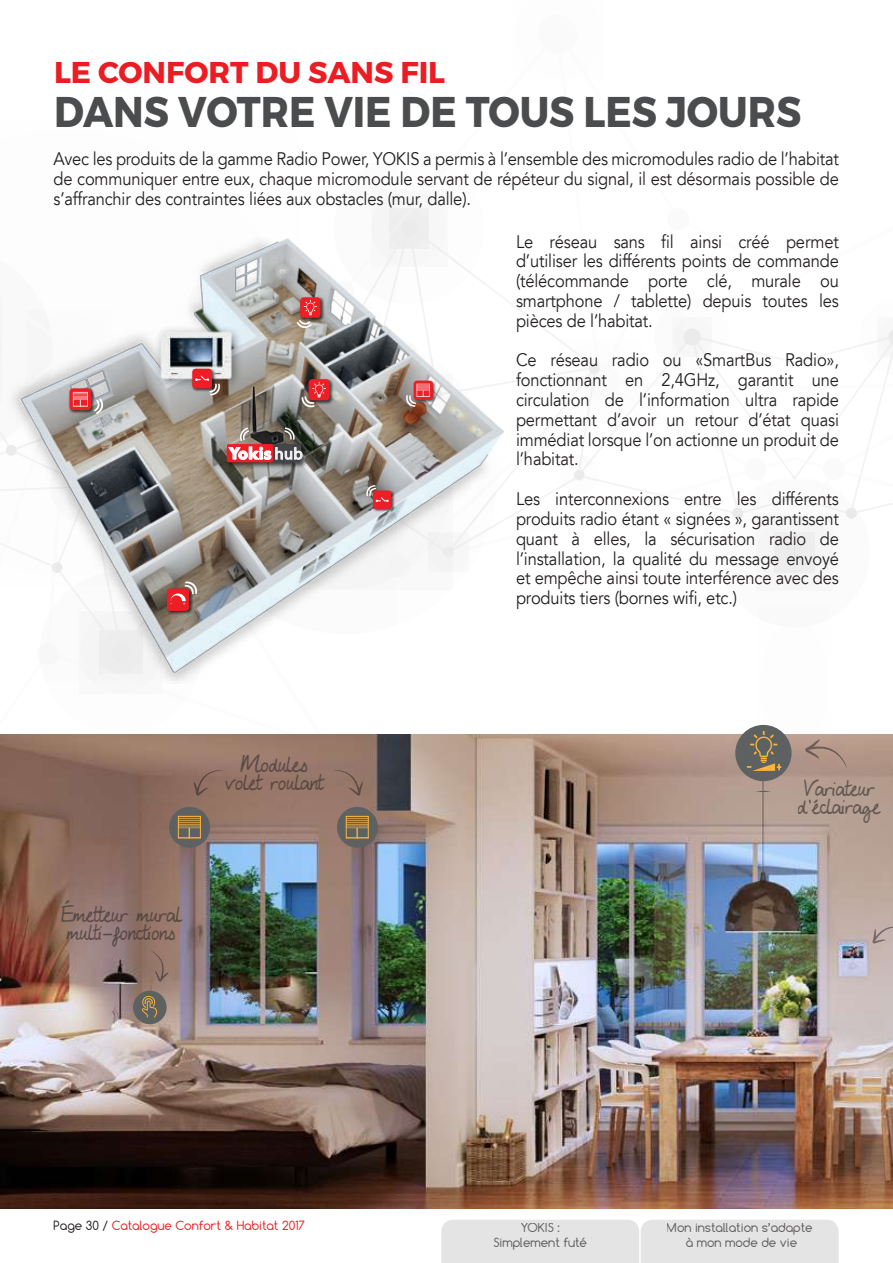
<style>
.page{position:relative;width:893px;height:1263px;background:#fff}
.page>*{position:absolute;margin:0;border:0;box-sizing:border-box;transform-origin:0 0}
.t1{font:700 42.9px "Montserrat";color:#4b4c4d;scale:.91 1}
.t2{font:700 30px "Montserrat";color:#eb1d23}
.t3{font:19.5px/18px "My Lucky Penny";letter-spacing:-.025em;color:#3f3634;text-align:center}
.t4{font:18.15px/19.8px "Avenir LT";letter-spacing:-.01em;color:#231f20;text-align:justify;scale:.91 1}
.t5{font:100 16.35px "Clemente P Daa";color:#fff}
.t6{font:12px/14.4px "Comfortaa";color:#231f20;text-align:center}
.t7{font:12px "Comfortaa";color:#ee1d23}
.t8{font:5.4px "Aku&Kamu";color:#fff}
.s1{color:#231f20}
</style>
<div class="page">
<div style="left:441px;top:1220px;width:398px;height:43px;background:#e4e4e5"></div>
<svg style="left:522px;top:312px;width:158px;height:149px"></svg>
<div style="left:667px;top:208px;width:22px;height:23px;background:#fafafa;border-radius:50%"></div>
<img style="left:0;top:735px;width:893px;height:473px">
<svg style="left:150px;top:950px;width:19px;height:32px"></svg>
<svg style="left:872px;top:926px;width:21px;height:18px"></svg>
<svg style="left:719px;top:329px;width:174px;height:560px"></svg>
<div style="left:133px;top:991px;width:34px;height:33px;background:#5d6162;border-radius:50%"></div>
<svg style="left:142px;top:996px;width:15px;height:21px"></svg>
<svg style="left:217px;top:735px;width:39px;height:19px"></svg>
<svg style="left:194px;top:769px;width:30px;height:27px"></svg>
<svg style="left:239px;top:813px;width:16px;height:9px"></svg>
<div style="left:284px;top:734px;width:82px;height:62px;background:#977769"></div>
<svg style="left:302px;top:813px;width:16px;height:9px"></svg>
<div style="left:169px;top:807px;width:41px;height:41px;background:#5d6162;border-radius:50%"></div>
<svg style="left:178px;top:816px;width:23px;height:22px"></svg>
<div style="left:337px;top:807px;width:41px;height:41px;background:#5d6162;border-radius:50%"></div>
<svg style="left:346px;top:816px;width:23px;height:22px"></svg>
<img style="left:0;top:208px;width:516px;height:474px">
<img style="left:245px;top:382px;width:44px;height:45px">
<img style="left:165px;top:587px;width:29px;height:29px">
<div style="left:167px;top:589px;width:22px;height:22px;background:#ed1f26;border-radius:4px"></div>
<img style="left:307px;top:377px;width:27px;height:28px">
<div style="left:309px;top:379px;width:21px;height:21px;background:#ed1f26;border-radius:4px"></div>
<img style="left:299px;top:296px;width:26px;height:26px">
<div style="left:300px;top:297px;width:20px;height:21px;background:#ed1f26;border-radius:3px"></div>
<img style="left:150px;top:322px;width:97px;height:71px">
<img style="left:156px;top:328px;width:82px;height:54px">
<img style="left:372px;top:489px;width:23px;height:24px">
<div style="left:373px;top:491px;width:18px;height:18px;background:#ed1f26;border-radius:3px"></div>
<img style="left:191px;top:367px;width:25px;height:26px">
<div style="left:192px;top:369px;width:20px;height:19px;background:#ed1f26;border-radius:3px"></div>
<img style="left:412px;top:379px;width:25px;height:25px">
<svg style="left:414px;top:381px;width:19px;height:19px"></svg>
<img style="left:224px;top:441px;width:87px;height:30px">
<div style="left:265px;top:444px;width:36px;height:18px;background:#434549;border-radius:2px"></div>
<div style="left:227px;top:444px;width:46px;height:18px;background:#ed1f26;border-radius:2px"></div>
<svg style="left:228px;top:427px;width:75px;height:33px"></svg>
<svg style="left:195px;top:375px;width:25px;height:20px"></svg>
<svg style="left:0;top:246px;width:110px;height:210px"></svg>
<svg style="left:301px;top:382px;width:25px;height:26px"></svg>
<svg style="left:297px;top:300px;width:20px;height:28px"></svg>
<svg style="left:171px;top:581px;width:26px;height:20px"></svg>
<svg style="left:406px;top:384px;width:24px;height:23px"></svg>
<svg style="left:366px;top:485px;width:23px;height:17px"></svg>
<h2 class="t2" style="left:54px;top:54px;width:393px">LE CONFORT DU SANS FIL</h2>
<h1 class="t1" style="left:54px;top:85px;width:823px">DANS VOTRE VIE DE TOUS LES JOURS</h1>
<p class="t4" style="left:54px;top:150px;width:865px">Avec les produits de la gamme Radio Power, YOKIS a permis à l’ensemble des micromodules radio de l’habitat de communiquer entre eux, chaque micromodule servant de répéteur du signal, il est désormais possible de s’affranchir des contraintes liées aux obstacles (mur, dalle).</p>
<p class="t4" style="left:516px;top:232px;width:356px">Le réseau sans fil ainsi créé permet d’utiliser les différents points de commande (télécommande porte clé, murale ou smartphone / tablette) depuis toutes les pièces de l’habitat.</p>
<p class="t4" style="left:516px;top:351px;width:356px">Ce réseau radio ou «SmartBus Radio», fonctionnant en 2,4GHz, garantit une circulation de l’information ultra rapide permettant d’avoir un retour d’état quasi immédiat lorsque l’on actionne un produit de l’habitat.</p>
<p class="t4" style="left:516px;top:489px;width:356px">Les interconnexions entre les différents produits radio étant « signées », garantissent quant à elles, la sécurisation radio de l’installation, la qualité du message envoyé et empêche ainsi toute interférence avec des produits tiers (bornes wifi, etc.)</p>
<p class="t5" style="left:275px;top:444px;width:30px">hub</p>
<p class="t8" style="left:170px;top:600px;width:17px">- +</p>
<p class="t3" style="left:225px;top:756px;width:99px">Modules volet roulant</p>
<p class="t3" style="left:60px;top:905px;width:123px">émetteur mural multi-fonctions</p>
<p class="t3" style="left:798px;top:780px;width:84px;text-align:left">Variateur d’éclairage</p>
<p class="t7" style="left:54px;top:1218px;width:253px"><span class="s1">Page 30 /</span> Catalogue Confort &amp; Habitat 2017</p>
<p class="t6" style="left:667px;top:1220px;width:147px">Mon installation s’adapte à mon mode de vie</p>
<p class="t6" style="left:493px;top:1220px;width:95px">YOKIS :<br>Simplement futé</p>
</div>
